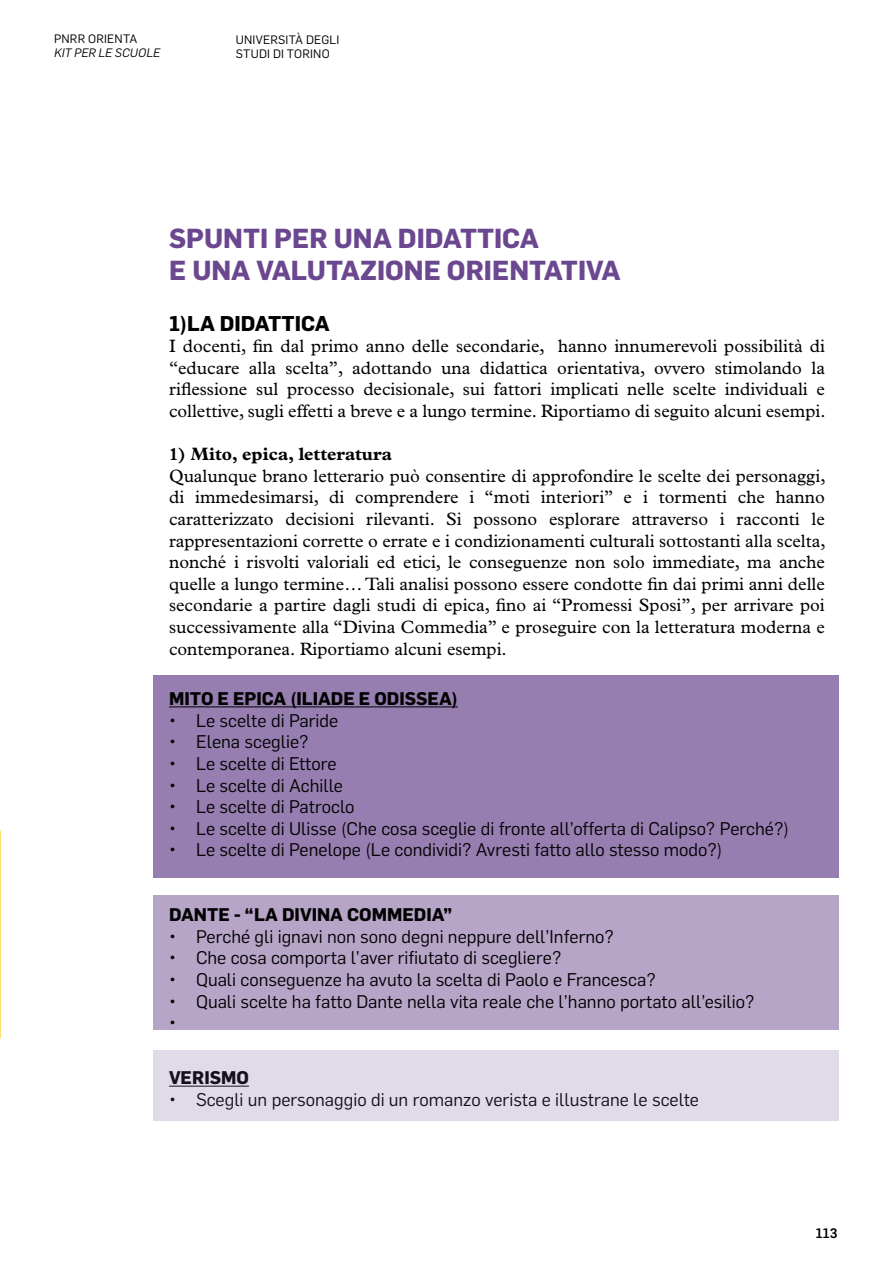
<style>
.page{position:relative;width:893px;height:1263px;background:#fff}
.page>*{position:absolute;margin:0;border:0;box-sizing:border-box;transform-origin:0 0}
.t1{font:700 27px/32.4px "Flama";color:#6b478f}
.t2{font:700 21px "Flama";color:#020203}
.t3{font:18px/21.6px "Plantin Std";color:#020203;text-align:justify}
.t4{font:18px/21.6px "Flama";color:#020203}
.t5{font:700 18px "Flama";color:#020203}
.t6{font:700 18px "Plantin Std";color:#020203}
.t7{font:500 13.5px "Flama";color:#000}
.t8{font:12px/14.4px "Flama";letter-spacing:.015em;color:#000}
.t9{font:italic 12px "Flama";letter-spacing:.005em;color:#000}
</style>
<div class="page">
<div style="left:153px;top:895px;width:686px;height:135px;background:#b7a5c8"></div>
<div style="left:153px;top:675px;width:686px;height:203px;background:#977eb0"></div>
<hr style="left:169px;top:706px;width:289px;height:1px;background:#020203">
<div style="left:153px;top:1050px;width:686px;height:70px;background:#e1dae9"></div>
<hr style="left:0;top:831px;width:1px;height:207px;background:#fdde76">
<p class="t8" style="left:54px;top:31px;width:85px">PNRR ORIENTA</p>
<p class="t9" style="left:54px;top:45px;width:108px">KIT PER LE SCUOLE</p>
<p class="t8" style="left:236px;top:32px;width:105px">UNIVERSITÀ DEGLI<br>STUDI DI TORINO</p>
<h1 class="t1" style="left:169px;top:220px;width:453px">SPUNTI PER UNA DIDATTICA<br>E UNA VALUTAZIONE ORIENTATIVA</h1>
<p class="t2" style="left:169px;top:308px;width:162px">1)LA DIDATTICA</p>
<p class="t3" style="left:169px;top:335px;width:658px">I docenti, fin dal primo anno delle secondarie, hanno innumerevoli possibilità di “educare alla scelta”, adottando una didattica orientativa, ovvero stimolando la riflessione sul processo decisionale, sui fattori implicati nelle scelte individuali e collettive, sugli effetti a breve e a lungo termine. Riportiamo di seguito alcuni esempi.</p>
<p class="t6" style="left:169px;top:443px;width:224px">1) Mito, epica, letteratura</p>
<p class="t3" style="left:169px;top:465px;width:658px">Qualunque brano letterario può consentire di approfondire le scelte dei personaggi, di immedesimarsi, di comprendere i “moti interiori” e i tormenti che hanno caratterizzato decisioni rilevanti. Si possono esplorare attraverso i racconti le rappresentazioni corrette o errate e i condizionamenti culturali sottostanti alla scelta, nonché i risvolti valoriali ed etici, le conseguenze non solo immediate, ma anche quelle a lungo termine… Tali analisi possono essere condotte fin dai primi anni delle secondarie a partire dagli studi di epica, fino ai “Promessi Sposi”, per arrivare poi successivamente alla “Divina Commedia” e proseguire con la letteratura moderna e contemporanea. Riportiamo alcuni esempi.</p>
<p class="t5" style="left:169px;top:686px;width:290px">MITO E EPICA (ILIADE E ODISSEA)</p>
<p class="t4" style="left:169px;top:708px;width:171px">• Le scelte di Paride</p>
<p class="t4" style="left:169px;top:730px;width:141px">• Elena sceglie?</p>
<p class="t4" style="left:169px;top:752px;width:169px">• Le scelte di Ettore</p>
<p class="t4" style="left:169px;top:773px;width:176px">• Le scelte di Achille</p>
<p class="t4" style="left:169px;top:795px;width:187px">• Le scelte di Patroclo</p>
<p class="t4" style="left:169px;top:816px;width:621px">• Le scelte di Ulisse (Che cosa sceglie di fronte all’offerta di Calipso? Perché?)</p>
<p class="t4" style="left:169px;top:838px;width:555px">• Le scelte di Penelope (Le condividi? Avresti fatto allo stesso modo?)</p>
<p class="t5" style="left:169px;top:902px;width:285px">DANTE - “LA DIVINA COMMEDIA”</p>
<p class="t4" style="left:169px;top:924px;width:446px">• Perché gli ignavi non sono degni neppure dell’Inferno?</p>
<p class="t4" style="left:169px;top:946px;width:394px">• Che cosa comporta l’aver rifiutato di scegliere?</p>
<p class="t4" style="left:169px;top:968px;width:488px">• Quali conseguenze ha avuto la scelta di Paolo e Francesca?</p>
<p class="t4" style="left:169px;top:989px;width:587px">• Quali scelte ha fatto Dante nella vita reale che l’hanno portato all’esilio? •</p>
<p class="t5" style="left:169px;top:1065px;width:81px">VERISMO</p>
<p class="t4" style="left:169px;top:1088px;width:532px">• Scegli un personaggio di un romanzo verista e illustrane le scelte</p>
<p class="t7" style="left:816px;top:1223px;width:23px">113</p>
</div>
